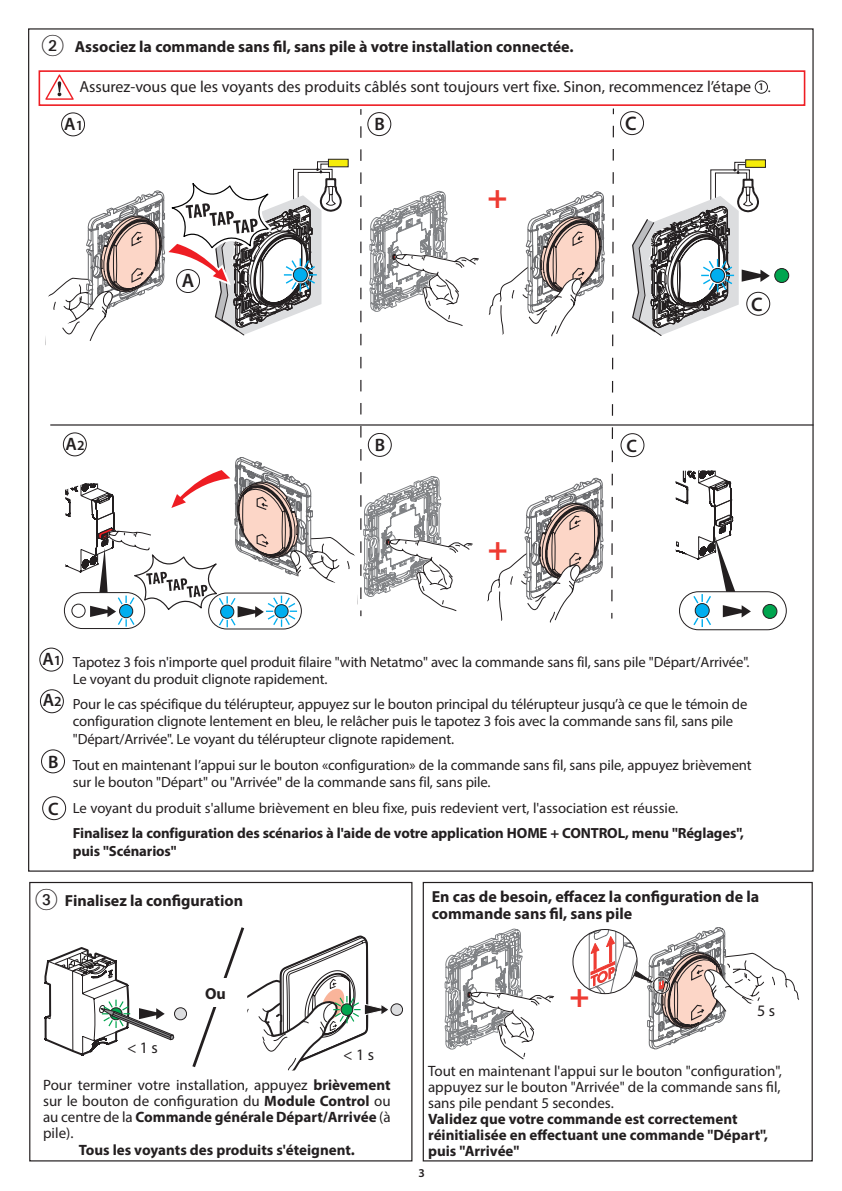
<style>
.page{position:relative;width:842px;height:1191px;background:#fff}
.page>*{position:absolute;margin:0;border:0;box-sizing:border-box;transform-origin:0 0}
.t1{font:700 33.6px "Myriad Pro";color:#ee3b32}
.Texte_Courant_Reg7{font:22px "European Pi Two";color:#231f20}
.t2{font:600 19.6px "Myriad Pro";color:#231f20}
.t3{font:600 18px "Myriad Pro";color:#231f20}
.Titre{font:700 16px/17px "Myriad Pro";color:#231f20}
.Texte_Courant_Reg7-2{font:16px "Myriad Pro";color:#231f20}
.Ref_Bold6{font:16px "Myriad Pro";color:#231f20}
.t4{font:15px/16px "Myriad Pro";color:#231f20;text-align:justify}
.t5{font:700 15px "Myriad Pro";color:#231f20}
.Texte_Courant_Reg7-3{font:14.8px/17.4px "Myriad Pro";letter-spacing:-.01em;color:#231f20}
.Texte_Courant_Reg7-4{font:700 14.8px/17.6px "Myriad Pro";letter-spacing:-.01em;color:#231f20}
.Texte_Courant_Reg7-5{font:14px "Myriad Pro";color:#231f20}
.t6{font:600 12px "Myriad Pro";color:#231f20}
.numéro-noir{font:600 10.4px "Myriad Pro";color:#231f20}
.s1{font-size:14px}
.s2{font-weight:700}
.s3{font-size:15.6px}
</style>
<div class="page">
<svg style="left:745px;top:159px;width:21px;height:2px"></svg>
<svg style="left:773px;top:267px;width:17px;height:17px"></svg>
<div style="left:775px;top:268px;width:14px;height:14px;background:#00a54f;border-radius:50%"></div>
<div style="left:774px;top:268px;width:15px;height:15px;border:1px solid #231f20;border-radius:50%"></div>
<svg style="left:632px;top:161px;width:139px;height:175px"></svg>
<div style="left:746px;top:292px;width:24px;height:23px;border:1px solid #231f20;border-radius:50%"></div>
<hr style="left:50px;top:424px;width:763px;height:1px;background:#231f20">
<svg style="left:611px;top:125px;width:3px;height:493px"></svg>
<div style="left:620px;top:111px;width:24px;height:24px;border:1px solid #231f20;border-radius:50%"></div>
<div style="left:61px;top:113px;width:24px;height:23px;border:1px solid #231f20;border-radius:50%"></div>
<div style="left:621px;top:433px;width:23px;height:24px;border:1px solid #231f20;border-radius:50%"></div>
<div style="left:679px;top:591px;width:107px;height:39px;border:1px solid #231f20;border-radius:19px"></div>
<svg style="left:761px;top:603px;width:17px;height:17px"></svg>
<div style="left:763px;top:604px;width:14px;height:14px;background:#00a54f;border-radius:50%"></div>
<div style="left:763px;top:604px;width:14px;height:15px;border:1px solid #231f20;border-radius:50%"></div>
<svg style="left:675px;top:470px;width:78px;height:157px"></svg>
<div style="left:695px;top:603px;width:14px;height:14px;background:#00aeef;border-radius:50%"></div>
<div style="left:695px;top:603px;width:14px;height:15px;border:1px solid #231f20;border-radius:50%"></div>
<div style="left:368px;top:112px;width:23px;height:24px;border:1px solid #231f20;border-radius:50%"></div>
<svg style="left:29px;top:125px;width:576px;height:562px"></svg>
<svg style="left:41px;top:749px;width:24px;height:24px"></svg>
<svg style="left:42px;top:796px;width:24px;height:24px"></svg>
<div style="left:40px;top:689px;width:24px;height:24px;border:1px solid #231f20;border-radius:50%"></div>
<div style="left:29px;top:882px;width:383px;height:279px;border:1px solid #231f20"></div>
<div style="left:391px;top:1003px;width:12px;height:12px;background:#dcdddf;border-radius:50%"></div>
<div style="left:391px;top:1003px;width:12px;height:12px;border:1px solid #231f20;border-radius:50%"></div>
<div style="left:175px;top:1007px;width:12px;height:12px;background:#dcdddf;border-radius:50%"></div>
<div style="left:174px;top:1007px;width:13px;height:13px;border:1px solid #231f20;border-radius:50%"></div>
<svg style="left:44px;top:947px;width:131px;height:108px"></svg>
<svg style="left:192px;top:927px;width:199px;height:143px"></svg>
<div style="left:194px;top:978px;width:43px;height:29px;background:#fff"></div>
<svg style="left:445px;top:928px;width:109px;height:131px"></svg>
<svg style="left:573px;top:927px;width:226px;height:123px"></svg>
<div style="left:573px;top:929px;width:64px;height:65px;border:1px solid #231f20;border-radius:50%"></div>
<div style="left:652px;top:976px;width:18px;height:18px;border:2px solid #fff;border-radius:50%"></div>
<div style="left:653px;top:976px;width:17px;height:17px;border:1px solid #231f20;border-radius:50%"></div>
<div style="left:423px;top:882px;width:390px;height:279px;border:1px solid #231f20"></div>
<div style="left:39px;top:70px;width:766px;height:36px;border:2px solid #ee1d23"></div>
<div style="left:755px;top:81px;width:13px;height:12px;border:1px solid #231f20;border-radius:50%"></div>
<svg style="left:45px;top:74px;width:29px;height:26px"></svg>
<p class="Texte_Courant_Reg7" style="left:42px;top:32px;width:23px">2</p>
<p class="Titre" style="left:75px;top:37px;width:500px">Associez la commande sans fil, sans pile à votre installation connectée.</p>
<p class="Texte_Courant_Reg7-2" style="left:79px;top:77px;width:673px">Assurez-vous que les voyants des produits câblés sont toujours vert fixe. Sinon, recommencez l’étape</p>
<p class="numéro-noir" style="left:758px;top:80px;width:7px">1</p>
<p class="Texte_Courant_Reg7-5" style="left:768px;top:79px;width:4px">.</p>
<p class="t3" style="left:64px;top:112px;width:20px">A<span class="s1">1</span></p>
<p class="t2" style="left:625px;top:111px;width:13px">C</p>
<p class="t3" style="left:374px;top:113px;width:12px">B</p>
<p class="t2" style="left:182px;top:268px;width:14px">A</p>
<p class="t1" style="left:488px;top:175px;width:22px">+</p>
<p class="t3" style="left:66px;top:432px;width:20px">A<span class="s1">2</span></p>
<p class="t3" style="left:375px;top:433px;width:12px">B</p>
<p class="t3" style="left:627px;top:434px;width:12px">C</p>
<p class="t1" style="left:488px;top:526px;width:22px">+</p>
<p class="t2" style="left:751px;top:291px;width:13px">C</p>
<p class="t3" style="left:42px;top:647px;width:20px">A<span class="s1">1</span></p>
<p class="t3" style="left:43px;top:689px;width:20px">A<span class="s1">2</span></p>
<p class="t3" style="left:48px;top:750px;width:12px">B</p>
<p class="t3" style="left:48px;top:797px;width:12px">C</p>
<p class="Texte_Courant_Reg7-3" style="left:73px;top:653px;width:678px">Tapotez 3 fois n'importe quel produit filaire "with Netatmo" avec la commande sans fil, sans pile "Départ/Arrivée".<br>Le voyant du produit clignote rapidement.</p>
<p class="Texte_Courant_Reg7-3" style="left:73px;top:695px;width:676px">Pour le cas spécifique du télérupteur, appuyez sur le bouton principal du télérupteur jusqu’à ce que le témoin de configuration clignote lentement en bleu, le relâcher puis le tapotez 3 fois avec la commande sans fil, sans pile "Départ/Arrivée". Le voyant du télérupteur clignote rapidement.</p>
<p class="Texte_Courant_Reg7-3" style="left:73px;top:756px;width:680px">Tout en maintenant l’appui sur le bouton «configuration» de la commande sans fil, sans pile, appuyez brièvement sur le bouton "Départ" ou "Arrivée" de la commande sans fil, sans pile.</p>
<p class="Texte_Courant_Reg7-3" style="left:73px;top:798px;width:607px">Le voyant du produit s'allume brièvement en bleu fixe, puis redevient vert, l'association est réussie.</p>
<p class="Texte_Courant_Reg7-4" style="left:73px;top:824px;width:673px">Finalisez la configuration des scénarios à l'aide de votre application HOME + CONTROL, menu "Réglages", puis "Scénarios"</p>
<p class="Texte_Courant_Reg7" style="left:35px;top:886px;width:23px">3</p>
<p class="Titre" style="left:65px;top:891px;width:180px">Finalisez la configuration</p>
<p class="Ref_Bold6" style="left:127px;top:1037px;width:32px">&lt; 1 s</p>
<p class="Titre" style="left:205px;top:984px;width:22px">Ou</p>
<p class="Ref_Bold6" style="left:343px;top:1044px;width:32px">&lt; 1 s</p>
<p class="t4" style="left:43px;top:1076px;width:349px">Pour terminer votre installation, appuyez <span class="s2">brièvement </span>sur le bouton de configuration du <span class="s2">Module Control</span> ou au centre de la <span class="s2">Commande générale Départ/Arrivée</span> (à pile).</p>
<p class="t5" style="left:79px;top:1139px;width:278px">Tous les voyants des produits s'éteignent<span class="s3">.</span></p>
<p class="Titre" style="left:432px;top:887px;width:329px">En cas de besoin, effacez la configuration de la commande sans fil, sans pile</p>
<p class="t1" style="left:570px;top:974px;width:22px">+</p>
<p class="Ref_Bold6" style="left:757px;top:1001px;width:19px">5 s</p>
<p class="t4" style="left:428px;top:1062px;width:355px">Tout en maintenant l'appui sur le bouton "configuration",</p>
<p class="t4" style="left:428px;top:1078px;width:354px">appuyez sur le bouton "Arrivée" de la commande sans fil, sans pile pendant 5 secondes.</p>
<p class="t5" style="left:428px;top:1109px;width:311px">Validez que votre commande est correctement</p>
<p class="t5" style="left:428px;top:1125px;width:342px">réinitialisée en effectuant une commande "Départ",</p>
<p class="t5" style="left:428px;top:1141px;width:93px">puis "Arrivée"</p>
<p class="t6" style="left:419px;top:1165px;width:8px">3</p>
</div>
